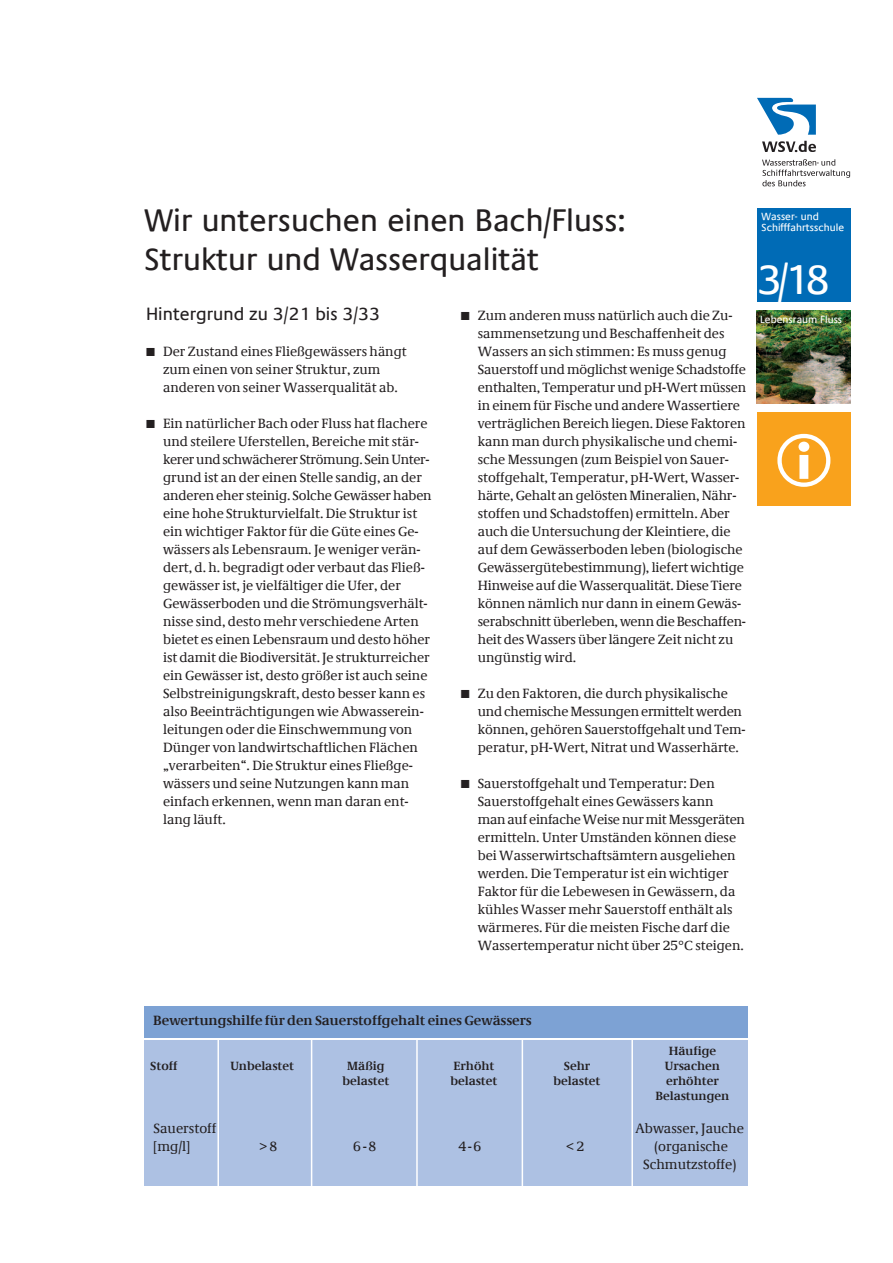
<style>
.page{position:relative;width:893px;height:1263px;background:#fff}
.page>*{position:absolute;margin:0;border:0;box-sizing:border-box;transform-origin:0 0}
.t1{font:42px "Praxis Com";color:#fff}
.t2{font:31.5px/39px "Praxis Com";color:#231f20}
.t3{font:18px "Praxis Com";color:#231f20}
.t4{font:13.8px/18px "Demos Com";color:#231f20;text-align:center}
.t5{font:13.5px/18px "Demos Com";color:#231f20}
.t6{font:700 13.5px "Demos Com";color:#231f20}
.t7{font:700 12px/15px "Demos Com";color:#231f20;text-align:center}
.t8{font:10.5px/10.5px "Praxis Com";color:#fff}
.s1{font-family:"European Pi Three"}
</style>
<div class="page">
<svg style="left:757px;top:98px;width:59px;height:37px"></svg>
<svg style="left:762px;top:141px;width:54px;height:11px"></svg>
<svg style="left:762px;top:159px;width:88px;height:27px"></svg>
<div style="left:757px;top:412px;width:93px;height:94px;background:#f9a21c"></div>
<div style="left:757px;top:208px;width:93px;height:94px;background:#006bb6"></div>
<svg style="left:777px;top:434px;width:53px;height:53px"></svg>
<img style="left:757px;top:310px;width:93px;height:94px">
<div style="left:145px;top:1040px;width:603px;height:71px;background:#adc1e3"></div>
<div style="left:145px;top:1112px;width:603px;height:73px;background:#adc1e3"></div>
<hr style="left:217px;top:1037px;width:2px;height:156px;background:#fff">
<hr style="left:311px;top:1038px;width:1px;height:156px;background:#fff">
<hr style="left:416px;top:1037px;width:2px;height:156px;background:#fff">
<hr style="left:522px;top:1037px;width:1px;height:156px;background:#fff">
<hr style="left:631px;top:1037px;width:2px;height:156px;background:#fff">
<div style="left:145px;top:1006px;width:603px;height:31px;background:#7da2d4"></div>
<h2 class="t2" style="left:145px;top:201px;width:483px">Wir untersuchen einen Bach/Fluss:<br>Struktur und Wasserqualität</h2>
<h3 class="t3" style="left:146px;top:303px;width:236px">Hintergrund zu 3/21 bis 3/33</h3>
<p class="t5" style="left:163px;top:344px;width:245px;text-indent:-17px"><span class="s1">-</span> Der Zustand eines Fließgewässers hängt zum einen von seiner Struktur, zum anderen von seiner Wasserqualität ab.</p>
<p class="t5" style="left:163px;top:416px;width:270px;text-indent:-17px"><span class="s1">-</span> Ein natürlicher Bach oder Fluss hat flachere und steilere Uferstellen, Bereiche mit stär&shy;kerer und schwächerer Strömung. Sein Unter&shy;grund ist an der einen Stelle sandig, an der anderen eher steinig. Solche Gewässer haben eine hohe Strukturvielfalt. Die Struktur ist ein wichtiger Faktor für die Güte eines Ge&shy;wässers als Lebensraum. Je weniger verän&shy;dert, d. h. begradigt oder verbaut das Fließ&shy;gewässer ist, je vielfältiger die Ufer, der Gewässerboden und die Strömungsverhält&shy;nisse sind, desto mehr verschiedene Arten bietet es einen Lebensraum und desto höher ist damit die Biodiversität. Je strukturreicher ein Gewässer ist, desto größer ist auch seine Selbstreinigungskraft, desto besser kann es also Beeinträchtigungen wie Abwasserein&shy;leitungen oder die Einschwemmung von Dünger von landwirtschaftlichen Flächen „verarbeiten“. Die Struktur eines Fließge&shy;wässers und seine Nutzungen kann man einfach erkennen, wenn man daran ent&shy;lang läuft.</p>
<p class="t5" style="left:478px;top:308px;width:270px;text-indent:-17px"><span class="s1">-</span> Zum anderen muss natürlich auch die Zu&shy;sammensetzung und Beschaffenheit des Wassers an sich stimmen: Es muss genug Sauerstoff und möglichst wenige Schadstoffe enthalten, Temperatur und pH-Wert müssen in einem für Fische und andere Wassertiere verträglichen Bereich liegen. Diese Faktoren kann man durch physikalische und chemi&shy;sche Messungen (zum Beispiel von Sauer&shy;stoffgehalt, Temperatur, pH-Wert, Wasser&shy;härte, Gehalt an gelösten Mineralien, Nähr&shy;stoffen und Schadstoffen) ermitteln. Aber auch die Untersuchung der Kleintiere, die auf dem Gewässerboden leben (biologische Gewässergütebestimmung), liefert wichtige Hinweise auf die Wasserqualität. Diese Tiere können nämlich nur dann in einem Gewäs&shy;serabschnitt überleben, wenn die Beschaffen&shy;heit des Wassers über längere Zeit nicht zu ungünstig wird.</p>
<p class="t5" style="left:478px;top:686px;width:269px;text-indent:-17px"><span class="s1">-</span> Zu den Faktoren, die durch physikalische und chemische Messungen ermittelt werden können, gehören Sauerstoffgehalt und Tem&shy;peratur, pH-Wert, Nitrat und Wasserhärte.</p>
<p class="t5" style="left:478px;top:776px;width:269px;text-indent:-17px"><span class="s1">-</span> Sauerstoffgehalt und Temperatur: Den Sauerstoffgehalt eines Gewässers kann<br>man auf einfache Weise nur mit Messgeräten ermitteln. Unter Umständen können diese bei Wasserwirtschaftsämtern ausgeliehen werden. Die Temperatur ist ein wichtiger Faktor für die Lebewesen in Gewässern, da kühles Wasser mehr Sauerstoff enthält als wärmeres. Für die meisten Fische darf die Wassertemperatur nicht über 25°C steigen.</p>
<p class="t8" style="left:762px;top:212px;width:84px">Wasser- und<br>Schifffahrtsschule</p>
<h1 class="t1" style="left:757px;top:254px;width:75px">3/18</h1>
<p class="t8" style="left:760px;top:314px;width:83px">Lebensraum Fluss</p>
<p class="t6" style="left:153px;top:1015px;width:380px">Bewertungshilfe für den Sauerstoffgehalt eines Gewässers</p>
<p class="t7" style="left:669px;top:1045px;width:49px">Häufige</p>
<p class="t7" style="left:150px;top:1060px;width:29px">Stoff</p>
<p class="t7" style="left:230px;top:1060px;width:65px">Unbelastet</p>
<p class="t7" style="left:347px;top:1060px;width:39px">Mäßig</p>
<p class="t7" style="left:454px;top:1060px;width:42px">Erhöht</p>
<p class="t7" style="left:564px;top:1060px;width:28px">Sehr</p>
<p class="t7" style="left:665px;top:1060px;width:57px">Ursachen</p>
<p class="t7" style="left:342px;top:1075px;width:48px">belastet</p>
<p class="t7" style="left:450px;top:1075px;width:48px">belastet</p>
<p class="t7" style="left:554px;top:1075px;width:48px">belastet</p>
<p class="t7" style="left:655px;top:1075px;width:75px">erhöhter<br>Belastungen</p>
<p class="t4" style="left:154px;top:1121px;width:64px">Sauerstoff</p>
<p class="t4" style="left:636px;top:1121px;width:110px">Abwasser, Jauche</p>
<p class="t4" style="left:154px;top:1139px;width:38px">[mg/l]</p>
<p class="t4" style="left:259px;top:1139px;width:20px">&gt;8</p>
<p class="t4" style="left:353px;top:1139px;width:24px">6-8</p>
<p class="t4" style="left:458px;top:1139px;width:24px">4-6</p>
<p class="t4" style="left:566px;top:1139px;width:20px">&lt;2</p>
<p class="t4" style="left:643px;top:1139px;width:95px">(organische<br>Schmutzstoffe)</p>
</div>
